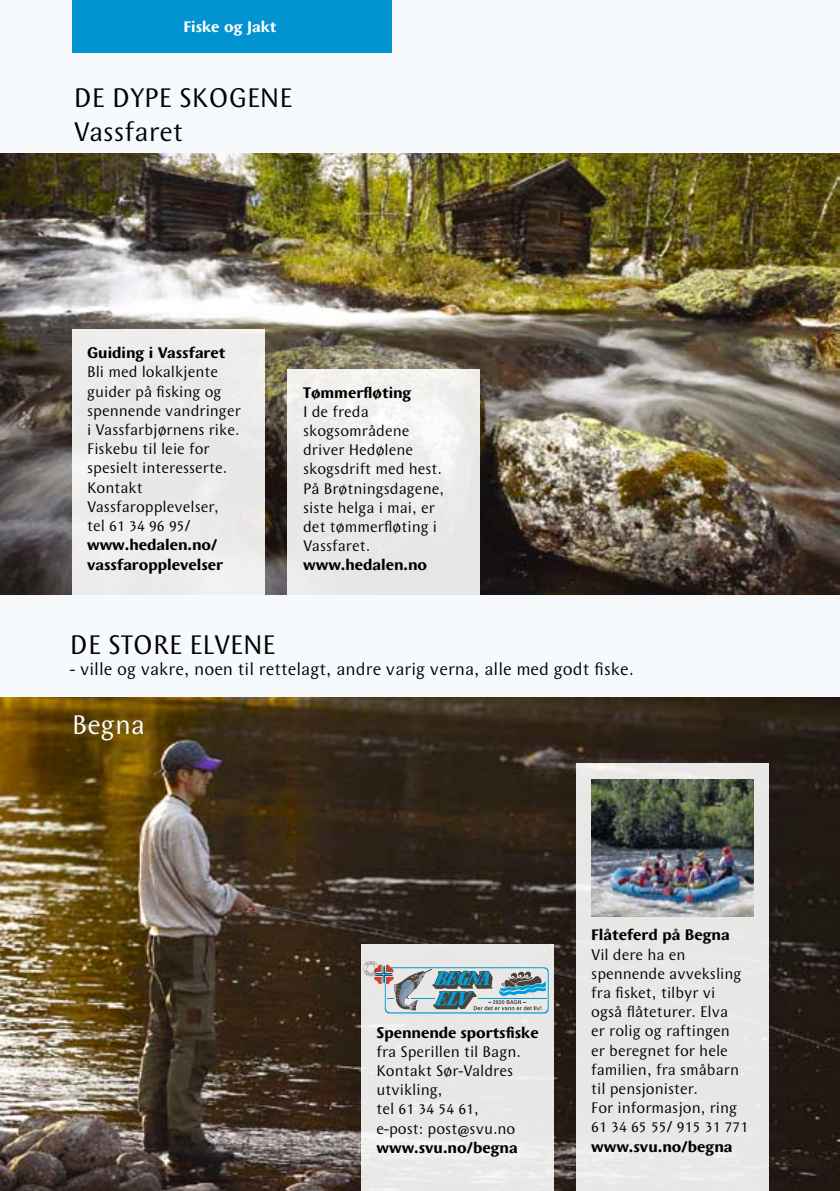
<style>
.page{position:relative;width:840px;height:1191px;background:#fff}
.page>*{position:absolute;margin:0;border:0;box-sizing:border-box;transform-origin:0 0}
.t1{font:28px/33.6px "Wunderlich";color:#000}
.t2{font:28px "Wunderlich";color:#fff}
.t3{font:18px "Wunderlich";color:#000}
.t4{font:16px/19.2px "Wunderlich";color:#000}
.t5{font:700 16px/19.2px "Wunderlich";color:#000}
.t6{font:700 16px "Wunderlich";color:#fff}
</style>
<div class="page">
<div style="left:0;top:0;width:839px;height:1191px;background:#f7fafd"></div>
<div style="left:72px;top:0;width:319px;height:53px;background:#0093d0"></div>
<hr style="left:839px;top:0;width:1px;height:1191px;background:#f7fafd">
<img style="left:0;top:153px;width:839px;height:441px">
<img style="left:0;top:697px;width:839px;height:494px">
<div style="left:72px;top:329px;width:192px;height:265px;background:#ecebeb"></div>
<div style="left:287px;top:369px;width:193px;height:225px;background:linear-gradient(to right,#ecebea,#eeedec)"></div>
<div style="left:575px;top:764px;width:193px;height:427px;background:#e8e7e7"></div>
<div style="left:361px;top:944px;width:192px;height:247px;background:#e9e8e7"></div>
<svg style="left:363px;top:961px;width:185px;height:52px"></svg>
<img style="left:591px;top:779px;width:162px;height:137px">
<p class="t6" style="left:183px;top:18px;width:94px">Fiske og Jakt</p>
<h1 class="t1" style="left:74px;top:81px;width:220px">DE DYPE SKOGENE<br>Vassfaret</h1>
<p class="t5" style="left:87px;top:343px;width:140px">Guiding i Vassfaret</p>
<p class="t4" style="left:87px;top:362px;width:155px">Bli med lokalkjente guider på fisking og spennende vandringer i Vassfarbjørnens rike.<br>Fiskebu til leie for spesielt interesserte.<br>Kontakt<br>Vassfaropplevelser, tel 61 34 96 95/</p>
<p class="t5" style="left:87px;top:535px;width:137px">www.hedalen.no/ vassfaropplevelser</p>
<p class="t5" style="left:303px;top:383px;width:110px">Tømmerfløting</p>
<p class="t4" style="left:303px;top:402px;width:142px">I de freda skogsområdene driver Hedølene skogsdrift med hest.<br>På Brøtningsdagene, siste helga i mai, er det tømmerfløting i<br>Vassfaret.</p>
<p class="t5" style="left:303px;top:555px;width:125px">www.hedalen.no</p>
<h1 class="t1" style="left:70px;top:628px;width:207px">DE STORE ELVENE</h1>
<p class="t3" style="left:70px;top:659px;width:565px">- ville og vakre, noen til rettelagt, andre varig verna, alle med godt fiske.</p>
<h1 class="t2" style="left:72px;top:709px;width:74px">Begna</h1>
<p class="t5" style="left:376px;top:1022px;width:164px">Spennende sportsfiske</p>
<p class="t4" style="left:376px;top:1042px;width:146px">fra Sperillen til Bagn.<br>Kontakt Sør-Valdres utvikling,<br>tel 61 34 54 61, e-post: post@svu.no</p>
<p class="t5" style="left:376px;top:1138px;width:143px">www.svu.no/begna</p>
<p class="t5" style="left:591px;top:925px;width:140px">Flåteferd på Begna</p>
<p class="t4" style="left:591px;top:944px;width:159px">Vil dere ha en spennende avveksling fra fisket, tilbyr vi også flåteturer. Elva<br>er rolig og raftingen<br>er beregnet for hele familien, fra småbarn til pensjonister.<br>For informasjon, ring<br>61 34 65 55/ 915 31 771</p>
<p class="t5" style="left:591px;top:1136px;width:143px">www.svu.no/begna</p>
</div>
